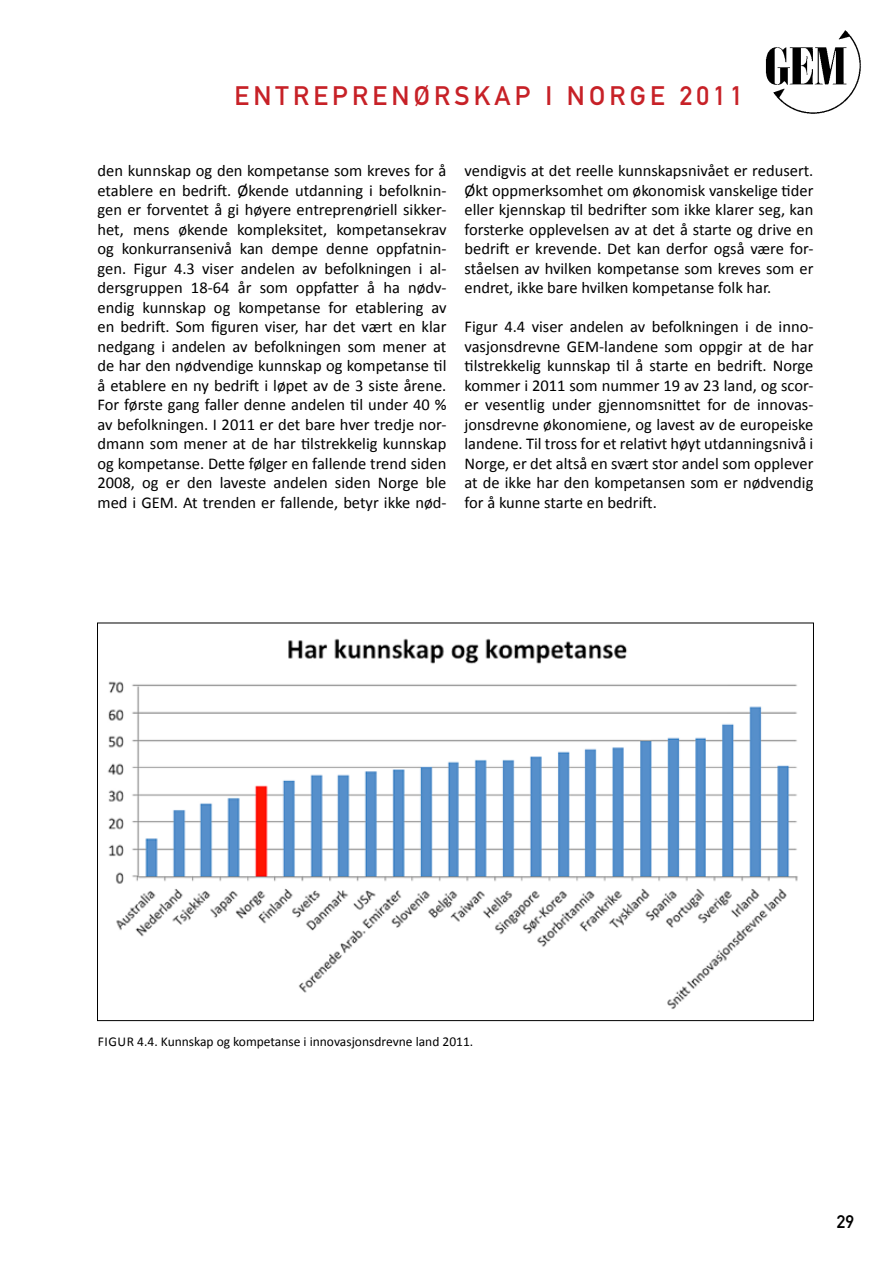
<style>
.page{position:relative;width:893px;height:1263px;background:#fff}
.page>*{position:absolute;margin:0;border:0;box-sizing:border-box;transform-origin:0 0}
.t1{font:26.4px "DIN Mittelschrift";letter-spacing:.16em;color:#c72127}
.t2{font:18px "DIN Mittelschrift";color:#000}
.t3{font:16.5px/19.5px "Calibri";color:#000;text-align:justify}
.t4{font:13.5px "Calibri";color:#000}
</style>
<div class="page">
<img style="left:765px;top:30px;width:96px;height:84px">
<img style="left:107px;top:638px;width:691px;height:371px">
<h1 class="t1" style="left:234px;top:80px;width:510px">ENTREPRENØRSKAP I NORGE 2011</h1>
<p class="t3" style="left:98px;top:161px;width:350px">den kunnskap og den kompetanse som kreves for å etablere en bedrift. Økende utdanning i befolknin&shy;gen er forventet å gi høyere entreprenøriell sikker&shy;het, mens økende kompleksitet, kompetansekrav og konkurransenivå kan dempe denne oppfatnin&shy;gen. Figur 4.3 viser andelen av befolkningen i al&shy;dersgruppen 18-64 år som oppfatter å ha nødv&shy;endig kunnskap og kompetanse for etablering av en bedrift. Som figuren viser, har det vært en klar nedgang i andelen av befolkningen som mener at de har den nødvendige kunnskap og kompetanse til å etablere en ny bedrift i løpet av de 3 siste årene.<br>For første gang faller denne andelen til under 40 % av befolkningen. I 2011 er det bare hver tredje nor&shy;dmann som mener at de har tilstrekkelig kunnskap og kompetanse. Dette følger en fallende trend siden 2008, og er den laveste andelen siden Norge ble med i GEM. At trenden er fallende, betyr ikke nød-</p>
<p class="t3" style="left:464px;top:161px;width:350px">vendigvis at det reelle kunnskapsnivået er redusert.<br>Økt oppmerksomhet om økonomisk vanskelige tider eller kjennskap til bedrifter som ikke klarer seg, kan forsterke opplevelsen av at det å starte og drive en bedrift er krevende. Det kan derfor også være for&shy;ståelsen av hvilken kompetanse som kreves som er endret, ikke bare hvilken kompetanse folk har.</p>
<p class="t3" style="left:464px;top:317px;width:350px">Figur 4.4 viser andelen av befolkningen i de inno&shy;vasjonsdrevne GEM-landene som oppgir at de har tilstrekkelig kunnskap til å starte en bedrift. Norge kommer i 2011 som nummer 19 av 23 land, og scor&shy;er vesentlig under gjennomsnittet for de innovas&shy;jonsdrevne økonomiene, og lavest av de europeiske landene. Til tross for et relativt høyt utdanningsnivå i Norge, er det altså en svært stor andel som opplever at de ikke har den kompetansen som er nødvendig for å kunne starte en bedrift.</p>
<p class="t4" style="left:98px;top:1033px;width:377px">Figu r 4.4. Kunnskap og kompetanse i innovasjonsdrevne land 2011.</p>
<p class="t2" style="left:837px;top:1211px;width:19px">29</p>
</div>
